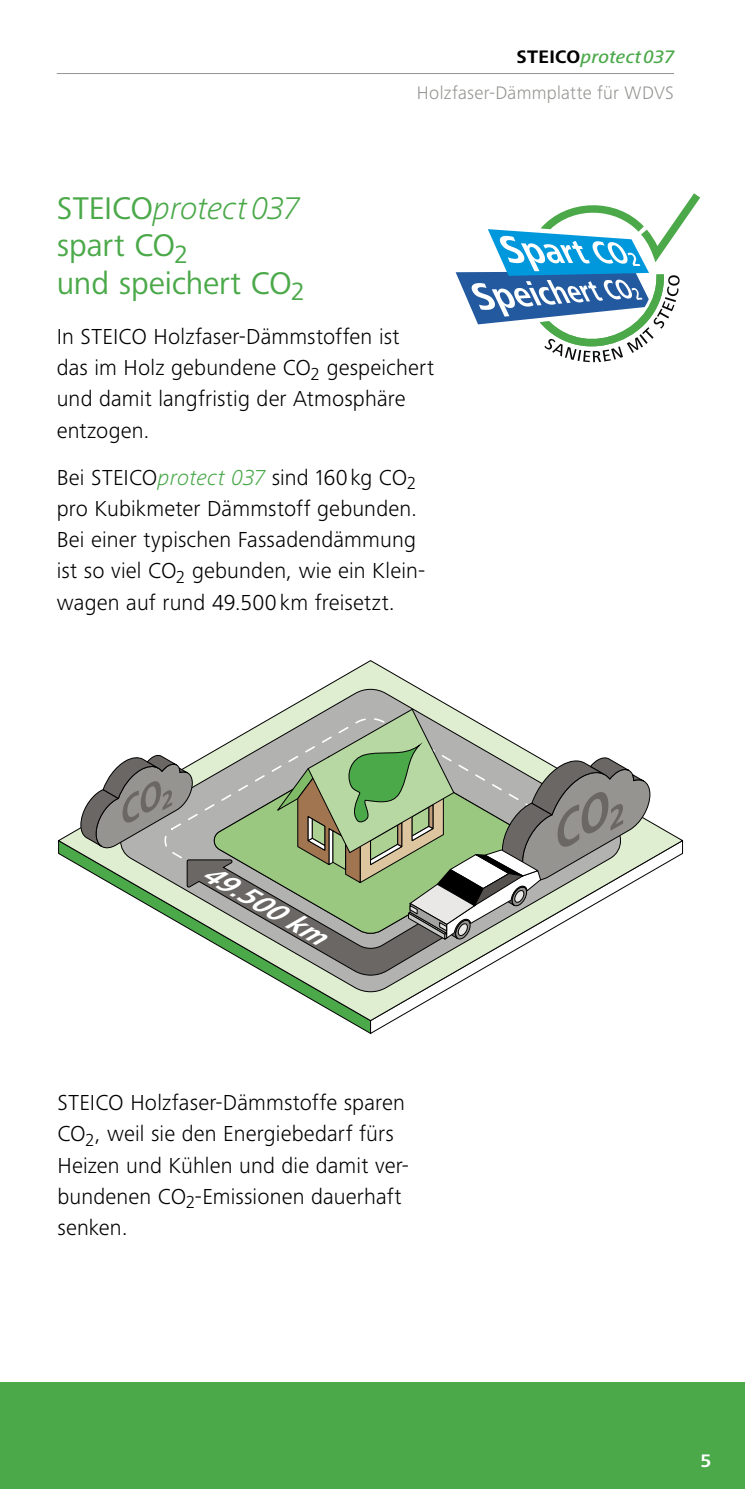
<style>
.page{position:relative;width:745px;height:1489px;background:#fff}
.page>*{position:absolute;margin:0;border:0;box-sizing:border-box;transform-origin:0 0}
.t1{font:32.5px/37.5px "Frutiger Next LTW1 G";letter-spacing:-.005em;color:#4ba94a}
.t2{font:italic 700 27px "Frutiger Next LTW1 G";color:#fff}
.t3{font:300 22.5px/31.2px "Frutiger Next LTW1 G";letter-spacing:.01em;color:#000}
.t4{font:300 18.75px "Frutiger Next LTW1 G";letter-spacing:.015em;color:#959491}
.t5{font:italic 500 18.75px "Frutiger Next LTW1 G";letter-spacing:.015em;color:#4ba94a}
.t6{font:700 18.75px "Frutiger Next LTW1 G";color:#fff}
.s1{font-weight:700;font-style:normal;color:#000}
.s2{font-weight:300;font-style:italic}
.s3{font-style:italic;color:#4ba94a}
</style>
<div class="page">
<div style="left:0;top:1382px;width:744px;height:106px;background:#4ba94a"></div>
<svg style="left:58px;top:660px;width:625px;height:361px"></svg>
<svg style="left:116px;top:686px;width:508px;height:308px"></svg>
<svg style="left:80px;top:708px;width:570px;height:267px"></svg>
<svg style="left:455px;top:193px;width:244px;height:170px"></svg>
<hr style="left:57px;top:73px;width:616px;height:1px;background:#959491">
<p class="t5" style="left:516px;top:46px;width:159px"><span class="s1">STEICO</span>protect037</p>
<p class="t4" style="left:416px;top:82px;width:258px">Holzfaser-Dämmplatte für WDVS</p>
<h1 class="t1" style="left:57px;top:190px;width:249px">STEICO<span class="s2">protect037 </span>spart CO<sub>2<br></sub>und speichert CO<sub>2</sub></h1>
<p class="t3" style="left:57px;top:321px;width:378px">In STEICO Holzfaser-Dämmstoffen ist das im Holz gebundene CO<sub>2</sub> gespeichert und damit langfristig der Atmosphäre entzogen.</p>
<p class="t3" style="left:57px;top:461px;width:370px">Bei STEICO<span class="s3">protect 037</span> sind 160kg CO<sub>2 </sub>pro Kubikmeter Dämmstoff gebunden.<br>Bei einer typischen Fassadendämmung ist so viel CO<sub>2</sub> gebunden, wie ein Klein&shy;wagen auf rund 49.500km freisetzt.</p>
<p class="t2" style="left:212px;top:857px;width:137px;rotate:30deg">49.500 km</p>
<p class="t3" style="left:57px;top:1086px;width:353px">STEICO Holzfaser-Dämmstoffe sparen<br>CO<sub>2</sub>, weil sie den Energiebedarf fürs<br>Heizen und Kühlen und die damit ver&shy;bundenen CO<sub>2</sub>-Emissionen dauerhaft senken.</p>
<p class="t6" style="left:700px;top:1449px;width:13px">5</p>
</div>
